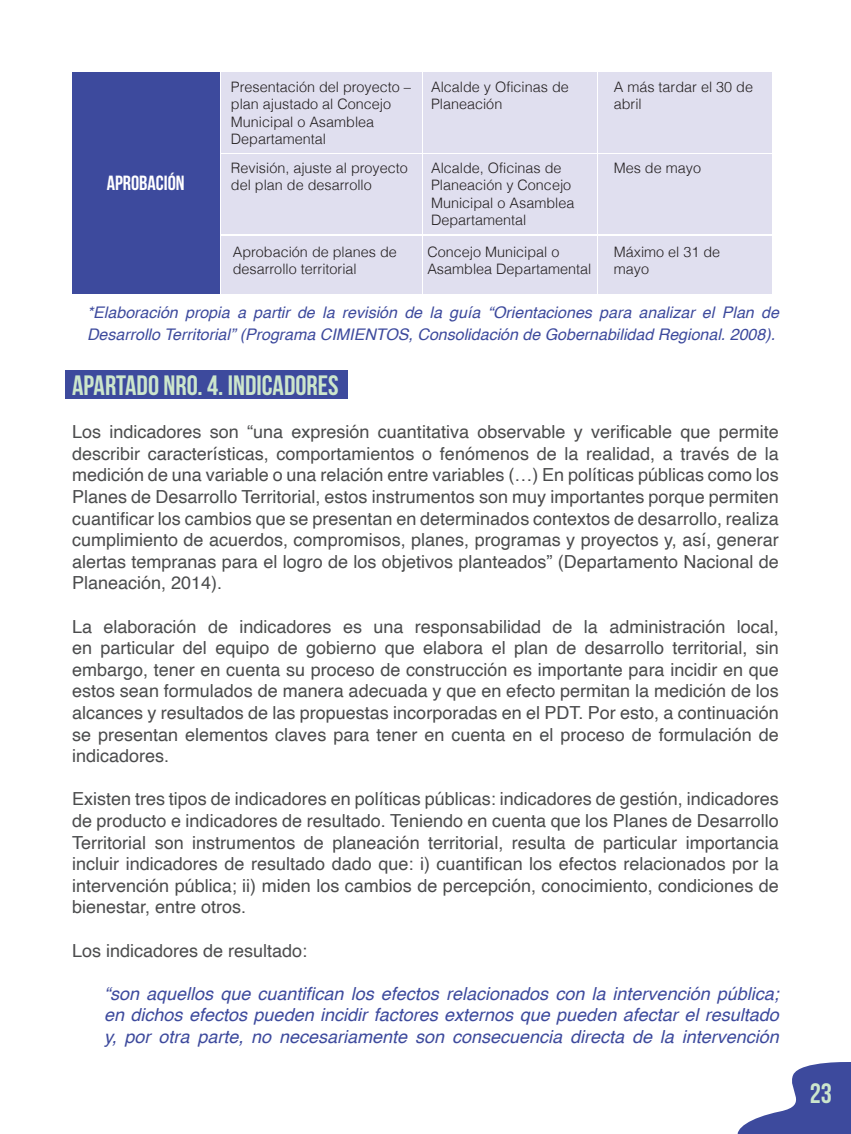
<style>
.page{position:relative;width:851px;height:1134px;background:#fff}
.page>*{position:absolute;margin:0;border:0;box-sizing:border-box;transform-origin:0 0}
.Estilo_de_párrafo_1{font:700 28px "Bebas Neue";color:#cce6cc}
.t1{font:700 20.6px "Bebas Neue";color:#fff}
.Estilo_de_párrafo_1-2{font:18px/21.6px "Helvetica";color:#4b4c4d;text-align:justify}
.Estilo_de_párrafo_1-3{font:italic 18px/21.6px "Helvetica";color:#3d4a9d;text-align:justify}
.Estilo_de_párrafo_1-4{font:italic 16px/21.6px "Helvetica";color:#3d4a9d}
.t2{font:300 14.4px/17.2px "Helvetica";color:#231f20}
</style>
<div class="page">
<svg style="left:737px;top:1062px;width:113px;height:72px"></svg>
<div style="left:65px;top:370px;width:282px;height:29px;background:#3d4a9d"></div>
<div style="left:72px;top:72px;width:147px;height:222px;background:#3d4a9d"></div>
<div style="left:221px;top:72px;width:201px;height:81px;background:#e0dfef"></div>
<div style="left:423px;top:72px;width:174px;height:81px;background:#e0dfef"></div>
<div style="left:598px;top:72px;width:174px;height:81px;background:#e0dfef"></div>
<div style="left:221px;top:154px;width:201px;height:80px;background:#e0dfef"></div>
<div style="left:423px;top:154px;width:174px;height:80px;background:#e0dfef"></div>
<div style="left:598px;top:154px;width:174px;height:80px;background:#e0dfef"></div>
<div style="left:221px;top:236px;width:201px;height:58px;background:#e0dfef"></div>
<div style="left:423px;top:236px;width:174px;height:58px;background:#e0dfef"></div>
<div style="left:598px;top:236px;width:174px;height:58px;background:#e0dfef"></div>
<p class="t1" style="left:107px;top:171px;width:79px">APROBACIÓN</p>
<p class="t2" style="left:231px;top:77px;width:182px">Presentación del proyecto – plan ajustado al Concejo<br>Municipal o Asamblea<br>Departamental</p>
<p class="t2" style="left:431px;top:77px;width:139px">Alcalde y Oficinas de<br>Planeación</p>
<p class="t2" style="left:613px;top:77px;width:141px">A más tardar el 30 de abril</p>
<p class="t2" style="left:431px;top:158px;width:145px">Alcalde, Oficinas de<br>Planeación y Concejo<br>Municipal o Asamblea<br>Departamental</p>
<p class="t2" style="left:231px;top:158px;width:178px">Revisión, ajuste al proyecto</p>
<p class="t2" style="left:613px;top:158px;width:89px">Mes de mayo</p>
<p class="t2" style="left:231px;top:176px;width:142px">del plan de desarrollo</p>
<p class="t2" style="left:233px;top:242px;width:166px">Aprobación de planes de desarrollo territorial</p>
<p class="t2" style="left:427px;top:242px;width:165px">Concejo Municipal o<br>Asamblea Departamental</p>
<p class="t2" style="left:613px;top:242px;width:108px">Máximo el 31 de mayo</p>
<p class="Estilo_de_párrafo_1-4" style="left:87px;top:302px;width:693px">*Elaboración propia a partir de la revisión de la guía “Orientaciones para analizar el Plan de<br>Desarrollo Territorial” (Programa CIMIENTOS, Consolidación de Gobernabilidad Regional. 2008).</p>
<p class="Estilo_de_párrafo_1" style="left:72px;top:370px;width:268px">APARTADO NRO. 4. INDICADORES</p>
<p class="Estilo_de_párrafo_1-2" style="left:72px;top:422px;width:708px">Los indicadores son “una expresión cuantitativa observable y verificable que permite describir características, comportamientos o fenómenos de la realidad, a través de la medición de una variable o una relación entre variables (…) En políticas públicas como los Planes de Desarrollo Territorial, estos instrumentos son muy importantes porque permiten cuantificar los cambios que se presentan en determinados contextos de desarrollo, realiza cumplimiento de acuerdos, compromisos, planes, programas y proyectos y, así, generar alertas tempranas para el logro de los objetivos planteados” (Departamento Nacional de Planeación, 2014).</p>
<p class="Estilo_de_párrafo_1-2" style="left:72px;top:616px;width:708px">La elaboración de indicadores es una responsabilidad de la administración local, en particular del equipo de gobierno que elabora el plan de desarrollo territorial, sin embargo, tener en cuenta su proceso de construcción es importante para incidir en que estos sean formulados de manera adecuada y que en efecto permitan la medición de los alcances y resultados de las propuestas incorporadas en el PDT. Por esto, a continuación se presentan elementos claves para tener en cuenta en el proceso de formulación de indicadores.</p>
<p class="Estilo_de_párrafo_1-2" style="left:72px;top:789px;width:708px">Existen tres tipos de indicadores en políticas públicas: indicadores de gestión, indicadores de producto e indicadores de resultado. Teniendo en cuenta que los Planes de Desarrollo Territorial son instrumentos de planeación territorial, resulta de particular importancia incluir indicadores de resultado dado que: i) cuantifican los efectos relacionados por la intervención pública; ii) miden los cambios de percepción, conocimiento, condiciones de bienestar, entre otros.</p>
<p class="Estilo_de_párrafo_1-2" style="left:72px;top:940px;width:237px">Los indicadores de resultado:</p>
<p class="Estilo_de_párrafo_1-3" style="left:104px;top:983px;width:676px">“son aquellos que cuantifican los efectos relacionados con la intervención pública; en dichos efectos pueden incidir factores externos que pueden afectar el resultado y, por otra parte, no necesariamente son consecuencia directa de la intervención</p>
<h1 class="Estilo_de_párrafo_1" style="left:809px;top:1077px;width:24px">23</h1>
</div>
